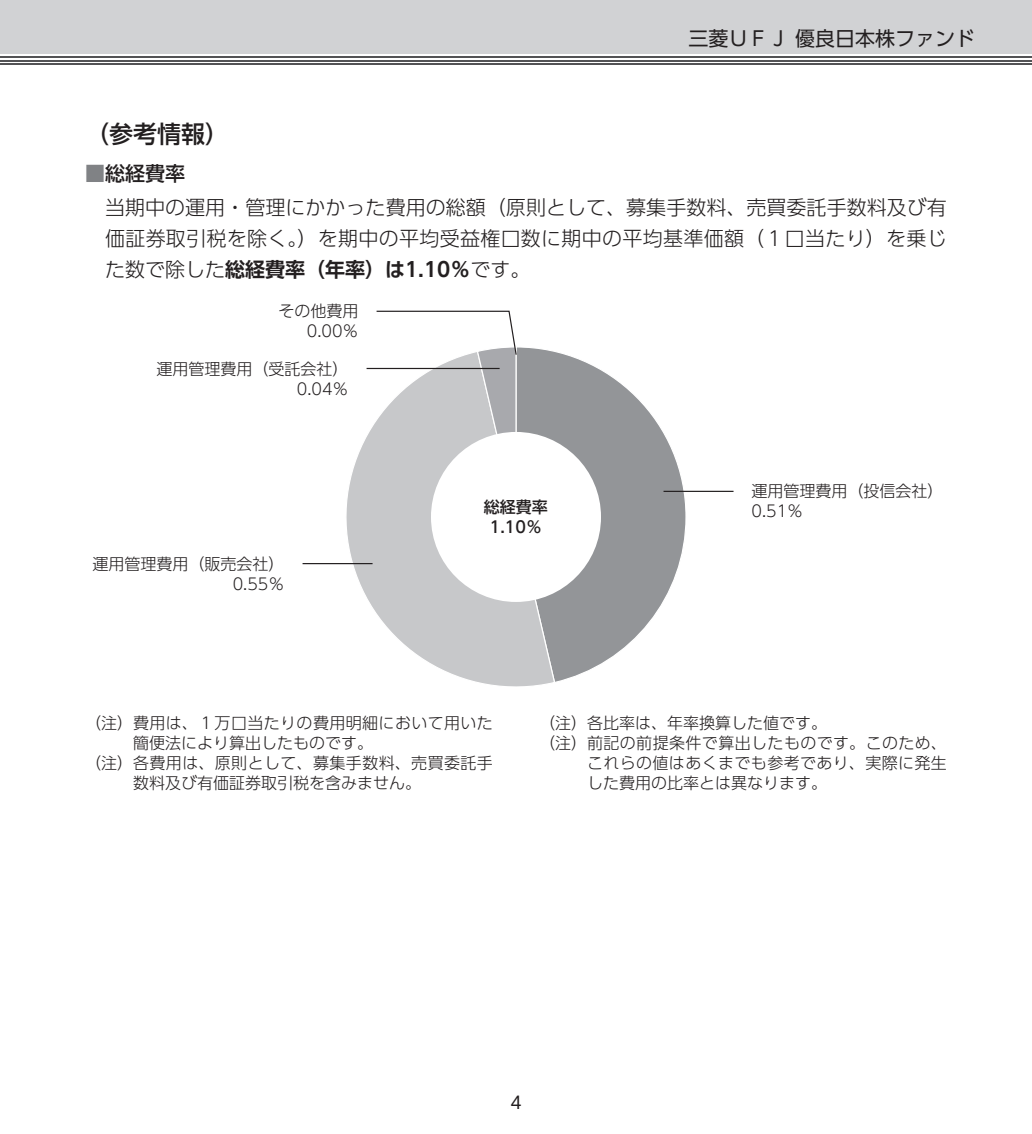
<style>
.page{position:relative;width:1032px;height:1134px;background:#fff}
.page>*{position:absolute;margin:0;border:0;box-sizing:border-box;transform-origin:0 0}
.t1{font:24px "UD Shin Go Pro Medium 90 msp RKSJ H";color:#231f20}
.t2{font:20px/31px "UD Shin Go Pro Light 90 msp RKSJ H";letter-spacing:.015em;color:#231f20}
.t3{font:20px "UD Shin Go Pro De Bold 90 msp RKSJ H";color:#231f20}
.t4{font:20px "UD Shin Go Pro Regular 90 msp RKSJ H";color:#231f20}
.t5{font:20px "UD Shin Go Pro Medium 90 msp RKSJ H";color:#231f20}
.t6{font:17px "UD Shin Go Pro Regular 90 msp RKSJ H";color:#231f20}
.t7{font:16px/20px "UD Shin Go Pro Light 90 msp RKSJ H";color:#231f20;text-align:right}
.t8{font:16px "UD Shin Go Pro Light 90 msp RKSJ H";letter-spacing:.025em;color:#231f20}
.t9{font:16px "UD Shin Go Pro Medium 90 msp RKSJ H";color:#231f20}
.s1{color:#808285}
.s2{font-family:"UD Shin Go Pro Light 90 msp RKSJ H"}
</style>
<div class="page">
<div style="left:0;top:0;width:1032px;height:54px;background:#d1d2d4"></div>
<hr style="left:0;top:63px;width:1032px;height:2px;background:#535355">
<hr style="left:0;top:60px;width:1032px;height:1px;background:#535355">
<hr style="left:0;top:56px;width:1032px;height:2px;background:#535355">
<svg style="left:517px;top:347px;width:170px;height:335px"></svg>
<svg style="left:328px;top:350px;width:228px;height:337px"></svg>
<div style="left:431px;top:432px;width:170px;height:170px;background:#fff;border-radius:50%"></div>
<svg style="left:375px;top:310px;width:142px;height:217px"></svg>
<hr style="left:367px;top:368px;width:133px;height:1px;background:#231f20">
<hr style="left:302px;top:563px;width:70px;height:1px;background:#231f20">
<hr style="left:663px;top:491px;width:70px;height:1px;background:#231f20">
<p class="t4" style="left:688px;top:31px;width:288px">三菱ＵＦＪ 優良日本株ファンド</p>
<h1 class="t1" style="left:85px;top:125px;width:146px">（参考情報）</h1>
<p class="t5" style="left:85px;top:165px;width:101px"><span class="s1">■</span>総経費率</p>
<p class="t2" style="left:105px;top:194px;width:843px">当期中の運用・管理にかかった費用の総額（原則として、募集手数料、売買委託手数料及び有価証券取引税を除く。）を期中の平均受益権口数に期中の平均基準価額（１口当たり）を乗じ</p>
<p class="t3" style="left:105px;top:261px;width:427px"><span class="s2">た数で除した</span>総経費率（年率）は1.10％<span class="s2">です。</span></p>
<p class="t7" style="left:279px;top:303px;width:81px">その他費用<br>0.00％</p>
<p class="t7" style="left:157px;top:361px;width:194px">運用管理費用（受託会社）<br>0.04％</p>
<p class="t7" style="left:92px;top:556px;width:194px">運用管理費用（販売会社）<br>0.55％</p>
<p class="t7" style="left:751px;top:484px;width:193px">運用管理費用（投信会社）</p>
<p class="t9" style="left:484px;top:501px;width:65px">総経費率</p>
<p class="t7" style="left:751px;top:504px;width:53px">0.51％</p>
<p class="t9" style="left:490px;top:521px;width:54px">1.10％</p>
<p class="t8" style="left:85px;top:717px;width:409px">（注） 費用は、１万口当たりの費用明細において用いた</p>
<p class="t7" style="left:133px;top:735px;width:241px">簡便法により算出したものです。</p>
<p class="t8" style="left:85px;top:757px;width:409px">（注） 各費用は、原則として、募集手数料、売買委託手</p>
<p class="t7" style="left:133px;top:775px;width:289px">数料及び有価証券取引税を含みません。</p>
<p class="t7" style="left:539px;top:715px;width:289px">（注） 各比率は、年率換算した値です。</p>
<p class="t8" style="left:539px;top:737px;width:409px">（注） 前記の前提条件で算出したものです。このため、</p>
<p class="t8" style="left:587px;top:757px;width:361px">これらの値はあくまでも参考であり、実際に発生</p>
<p class="t7" style="left:587px;top:775px;width:241px">した費用の比率とは異なります。</p>
<p class="t6" style="left:510px;top:1096px;width:13px">4</p>
</div>
